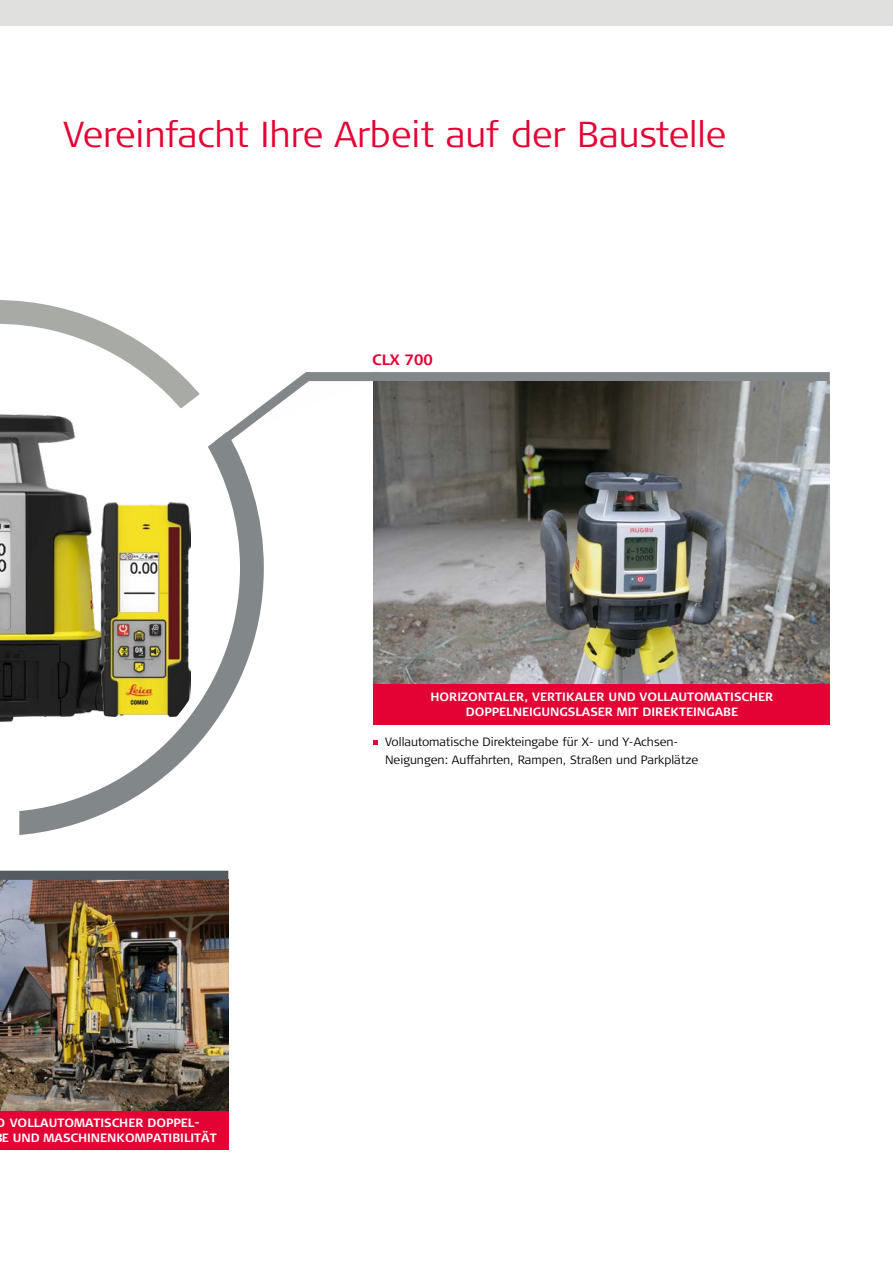
<style>
.page{position:relative;width:893px;height:1263px;background:#fff}
.page>*{position:absolute;margin:0;border:0;box-sizing:border-box;transform-origin:0 0}
.t1{font:300 36px "Signa Column";color:#e40134}
.t2{font:700 15px "Signa Pro";color:#e40134}
.t3{font:700 12px/15px "Signa Pro";color:#fff;text-align:center}
.t4{font:300 12px/18px "Signa Column";color:#000}
</style>
<div class="page">
<svg style="left:373px;top:740px;width:4px;height:4px"></svg>
<div style="left:374px;top:372px;width:456px;height:9px;background:#82888a"></div>
<div style="left:374px;top:683px;width:456px;height:42px;background:#e40134"></div>
<div style="left:0;top:1111px;width:228px;height:38px;background:#e40134"></div>
<div style="left:0;top:0;width:893px;height:26px;background:#e0e0df"></div>
<img style="left:374px;top:381px;width:456px;height:302px">
<img style="left:0;top:457px;width:4px;height:265px">
<svg style="left:4px;top:457px;width:260px;height:378px"></svg>
<svg style="left:0;top:300px;width:388px;height:157px"></svg>
<img style="left:0;top:880px;width:228px;height:231px">
<div style="left:0;top:871px;width:228px;height:9px;background:#545b60"></div>
<h1 class="t1" style="left:64px;top:111px;width:664px">Vereinfacht Ihre Arbeit auf der Baustelle</h1>
<p class="t2" style="left:372px;top:350px;width:62px">CLX 700</p>
<p class="t3" style="left:430px;top:688px;width:345px">HORIZONTALER, VERTIKALER UND VOLLAUTOMATISCHER<br>DOPPELNEIGUNGSLASER MIT DIREKTEINGABE</p>
<p class="t3" style="left:2px;top:1115px;width:216px;text-align:left;text-indent:-5px">D VOLLAUTOMATISCHER DOPPEL-<br>E UND MASCHINENKOMPATIBILITÄT</p>
<p class="t4" style="left:385px;top:733px;width:314px">Vollautomatische Direkteingabe für X- und Y-Achsen-<br>Neigungen: Auffahrten, Rampen, Straßen und Parkplätze</p>
</div>
